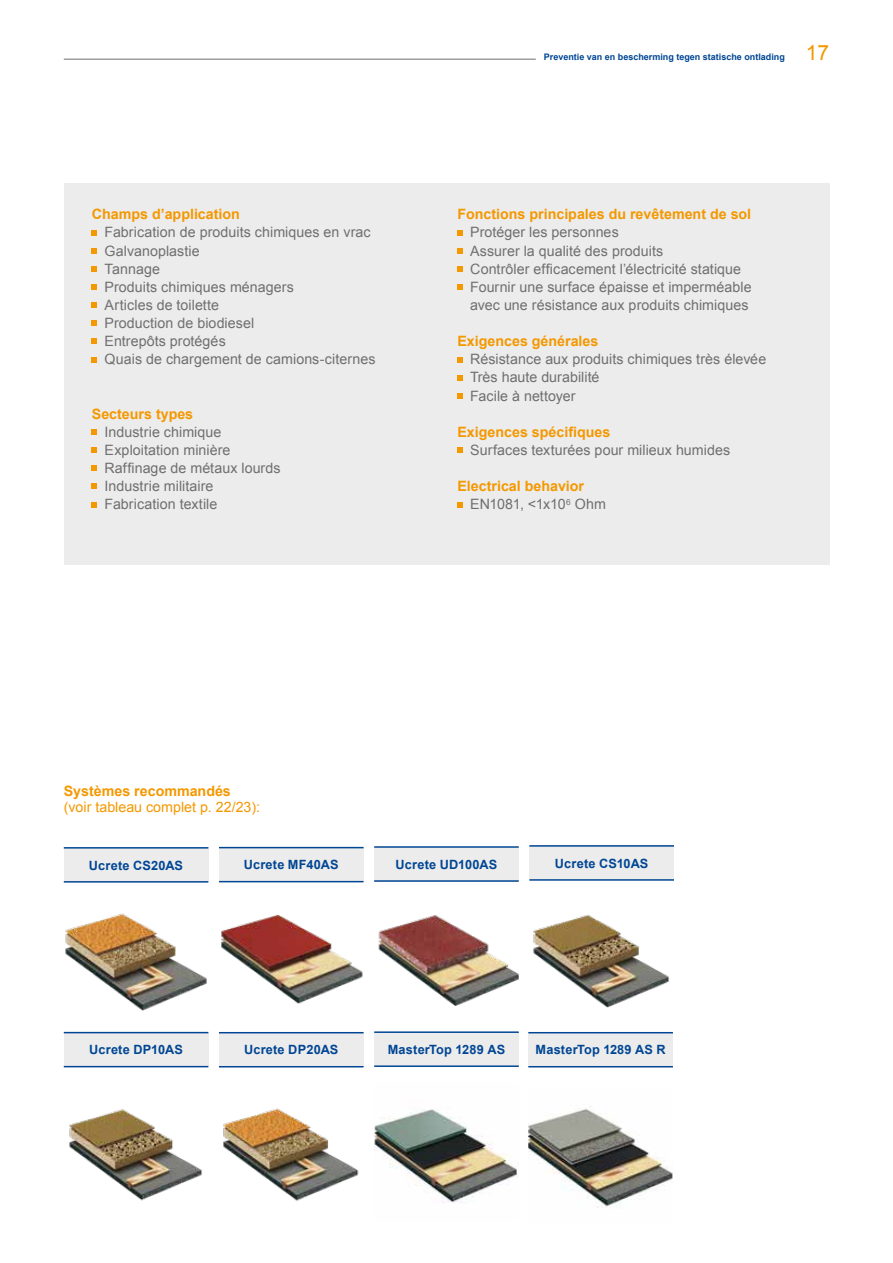
<style>
.page{position:relative;width:893px;height:1263px;background:#fff}
.page>*{position:absolute;margin:0;border:0;box-sizing:border-box;transform-origin:0 0}
.t1{font:21px "Arial";color:#f49800}
.t2{font:14.25px/18.1px "Arial";letter-spacing:.005em;color:#706f6f}
.t3{font:700 14.25px/18.1px "Arial";color:#f49800}
.t4{font:14.25px "Arial";color:#f49800}
.t5{font:700 12.75px "Arial";letter-spacing:.015em;color:#014694}
.t6{font:700 9px "Arial";color:#014694}
.s1{font-weight:400;color:#706f6f}
</style>
<div class="page">
<hr style="left:64px;top:59px;width:472px;height:1px;background:#706f6f">
<div style="left:64px;top:183px;width:765px;height:381px;background:#ececec"></div>
<svg style="left:92px;top:230px;width:5px;height:5px"></svg>
<svg style="left:92px;top:248px;width:5px;height:5px"></svg>
<svg style="left:92px;top:266px;width:5px;height:6px"></svg>
<svg style="left:92px;top:285px;width:5px;height:5px"></svg>
<svg style="left:92px;top:303px;width:5px;height:5px"></svg>
<svg style="left:92px;top:321px;width:5px;height:5px"></svg>
<svg style="left:92px;top:339px;width:5px;height:5px"></svg>
<svg style="left:92px;top:357px;width:5px;height:5px"></svg>
<svg style="left:92px;top:430px;width:5px;height:5px"></svg>
<svg style="left:92px;top:448px;width:5px;height:5px"></svg>
<svg style="left:92px;top:466px;width:5px;height:5px"></svg>
<svg style="left:92px;top:484px;width:5px;height:5px"></svg>
<svg style="left:92px;top:502px;width:5px;height:5px"></svg>
<svg style="left:457px;top:230px;width:6px;height:5px"></svg>
<svg style="left:457px;top:248px;width:6px;height:5px"></svg>
<svg style="left:457px;top:266px;width:6px;height:6px"></svg>
<svg style="left:457px;top:285px;width:6px;height:5px"></svg>
<svg style="left:457px;top:357px;width:6px;height:5px"></svg>
<svg style="left:457px;top:375px;width:6px;height:5px"></svg>
<svg style="left:457px;top:393px;width:6px;height:5px"></svg>
<svg style="left:457px;top:448px;width:6px;height:5px"></svg>
<svg style="left:457px;top:502px;width:6px;height:5px"></svg>
<img style="left:65px;top:913px;width:142px;height:98px">
<img style="left:221px;top:915px;width:142px;height:89px">
<img style="left:533px;top:914px;width:137px;height:94px">
<img style="left:378px;top:915px;width:141px;height:91px">
<img style="left:69px;top:1109px;width:133px;height:92px">
<img style="left:223px;top:1108px;width:136px;height:93px">
<img style="left:528px;top:1106px;width:145px;height:102px">
<img style="left:374px;top:1108px;width:143px;height:95px">
<div style="left:374px;top:1032px;width:145px;height:34px;background:#ececec"></div>
<hr style="left:374px;top:1031px;width:145px;height:2px;background:#014694">
<hr style="left:374px;top:1065px;width:145px;height:2px;background:#014694">
<div style="left:64px;top:848px;width:144px;height:34px;background:#ececec"></div>
<hr style="left:64px;top:847px;width:144px;height:1px;background:#014694">
<hr style="left:64px;top:881px;width:144px;height:2px;background:#014694">
<div style="left:529px;top:846px;width:145px;height:34px;background:#ececec"></div>
<hr style="left:529px;top:845px;width:145px;height:2px;background:#014694">
<hr style="left:529px;top:879px;width:145px;height:2px;background:#014694">
<div style="left:219px;top:848px;width:145px;height:34px;background:#ececec"></div>
<hr style="left:219px;top:847px;width:145px;height:1px;background:#014694">
<hr style="left:219px;top:881px;width:145px;height:1px;background:#014694">
<div style="left:64px;top:1032px;width:144px;height:35px;background:#ececec"></div>
<hr style="left:64px;top:1032px;width:144px;height:1px;background:#014694">
<hr style="left:64px;top:1066px;width:144px;height:1px;background:#014694">
<div style="left:374px;top:847px;width:145px;height:34px;background:#ececec"></div>
<hr style="left:374px;top:846px;width:145px;height:2px;background:#014694">
<hr style="left:374px;top:880px;width:145px;height:2px;background:#014694">
<div style="left:219px;top:1033px;width:145px;height:34px;background:#ececec"></div>
<hr style="left:219px;top:1032px;width:145px;height:1px;background:#014694">
<hr style="left:219px;top:1066px;width:145px;height:1px;background:#014694">
<div style="left:528px;top:1033px;width:145px;height:34px;background:#ececec"></div>
<hr style="left:528px;top:1032px;width:145px;height:1px;background:#014694">
<hr style="left:528px;top:1066px;width:145px;height:1px;background:#014694">
<p class="t3" style="left:92px;top:206px;width:150px">Champs d’application</p>
<p class="t2" style="left:105px;top:223px;width:272px">Fabrication de produits chimiques en vrac<br>Galvanoplastie<br>Tannage<br>Produits chimiques ménagers<br>Articles de toilette<br>Production de biodiesel<br>Entrepôts protégés<br>Quais de chargement de camions-citernes</p>
<p class="t3" style="left:92px;top:405px;width:103px">Secteurs types</p>
<p class="t2" style="left:105px;top:423px;width:177px">Industrie chimique<br>Exploitation minière<br>Raffinage de métaux lourds<br>Industrie militaire<br>Fabrication textile</p>
<p class="t6" style="left:544px;top:50px;width:243px">Preventie van en bescherming tegen statische ontlading</p>
<h1 class="t1" style="left:806px;top:38px;width:25px">17</h1>
<p class="t3" style="left:457px;top:206px;width:295px">Fonctions principales du revêtement de sol</p>
<p class="t2" style="left:470px;top:223px;width:283px">Protéger les personnes<br>Assurer la qualité des produits<br>Contrôler efficacement l’électricité statique Fournir une surface épaisse et imperméable avec une résistance aux produits chimiques</p>
<p class="t3" style="left:457px;top:333px;width:142px">Exigences générales</p>
<p class="t2" style="left:470px;top:350px;width:298px">Résistance aux produits chimiques très élevée<br>Très haute durabilité<br>Facile à nettoyer</p>
<p class="t3" style="left:457px;top:423px;width:154px">Exigences spécifiques</p>
<p class="t2" style="left:470px;top:441px;width:262px">Surfaces texturées pour milieux humides</p>
<p class="t3" style="left:470px;top:478px;width:137px;text-indent:-13px">Electrical behavior<br><span class="s1">EN1081, &lt;1x10</span><sup>6</sup> <span class="s1">Ohm</span></p>
<p class="t3" style="left:64px;top:782px;width:169px">Systèmes recommandés</p>
<p class="t4" style="left:64px;top:798px;width:198px">(voir tableau complet p. 22/23):</p>
<p class="t5" style="left:89px;top:857px;width:96px">Ucrete CS20AS</p>
<p class="t5" style="left:244px;top:856px;width:96px">Ucrete MF40AS</p>
<p class="t5" style="left:555px;top:855px;width:95px">Ucrete CS10AS</p>
<p class="t5" style="left:396px;top:856px;width:103px">Ucrete UD100AS</p>
<p class="t5" style="left:89px;top:1041px;width:95px">Ucrete DP10AS</p>
<p class="t5" style="left:388px;top:1041px;width:119px">MasterTop 1289 AS</p>
<p class="t5" style="left:244px;top:1041px;width:96px">Ucrete DP20AS</p>
<p class="t5" style="left:535px;top:1041px;width:132px">MasterTop 1289 AS R</p>
</div>
